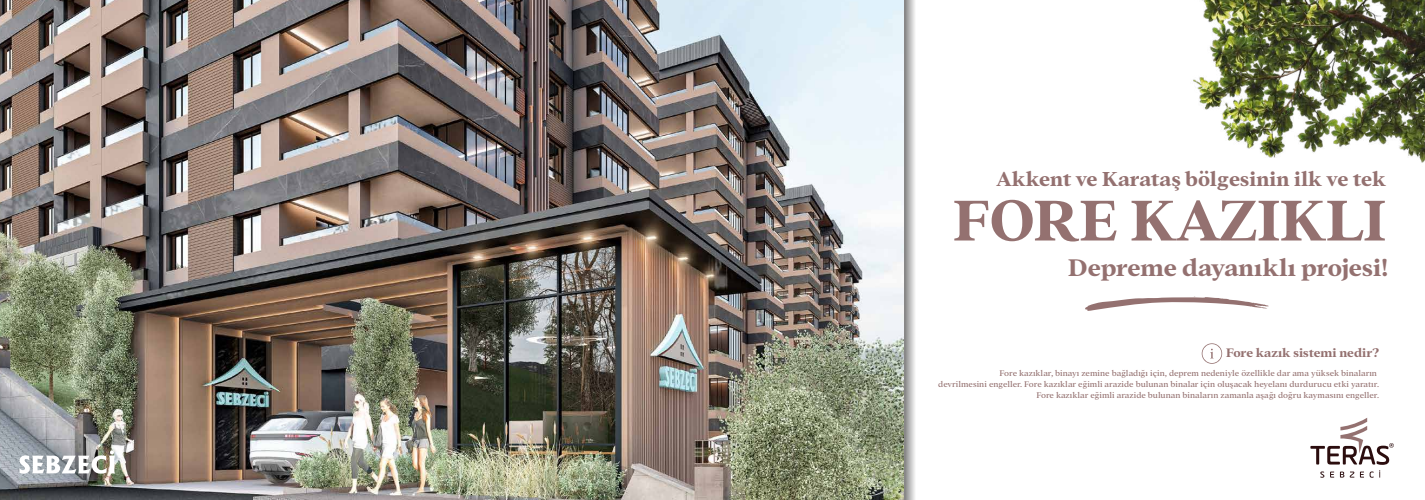
<style>
.page{position:relative;width:1425px;height:500px;background:#fff}
.page>*{position:absolute;margin:0;border:0;box-sizing:border-box;transform-origin:0 0}
.t1{font:700 63px "Addington CF";color:#947170}
.t2{font:700 26.4px "Addington CF";letter-spacing:-.01em;color:#947170}
.t3{font:700 22.2px "Addington CF";letter-spacing:-.005em;color:#947170}
.t4{font:700 13.5px "Addington CF";color:#947170}
.t5{font:9px/10.8px "Addington CF";letter-spacing:-.005em;color:#947170;text-align:right}
</style>
<div class="page">
<img style="left:0;top:0;width:904px;height:500px">
<svg style="left:1320px;top:471px;width:4px;height:6px"></svg>
<svg style="left:1330px;top:471px;width:33px;height:6px"></svg>
<svg style="left:1369px;top:471px;width:4px;height:6px"></svg>
<svg style="left:1310px;top:418px;width:83px;height:46px"></svg>
<svg style="left:20px;top:450px;width:103px;height:23px"></svg>
<img style="left:1193px;top:0;width:231px;height:163px">
<svg style="left:904px;top:0;width:11px;height:500px;background:#b8b8b8"></svg>
<svg style="left:1085px;top:296px;width:183px;height:15px"></svg>
<svg style="left:1201px;top:343px;width:21px;height:21px"></svg>
<h3 class="t3" style="left:996px;top:166px;width:391px">Akkent ve Karataş bölgesinin ilk ve tek</h3>
<h1 class="t1" style="left:953px;top:183px;width:434px">FORE KAZIKLI</h1>
<h2 class="t2" style="left:1068px;top:252px;width:321px">Depreme dayanıklı projesi!</h2>
<h3 class="t4" style="left:1226px;top:344px;width:154px">Fore kazık sistemi nedir?</h3>
<p class="t5" style="left:938px;top:368px;width:442px">Fore kazıklar, binayı zemine bağladığı için, deprem nedeniyle özellikle dar ama yüksek binaların<br>devrilmesini engeller. Fore kazıklar eğimli arazide bulunan binalar için oluşacak heyelanı durdurucu etki yaratır.<br>Fore kazıklar eğimli arazide bulunan binaların zamanla aşağı doğru kaymasını engeller.</p>
</div>
